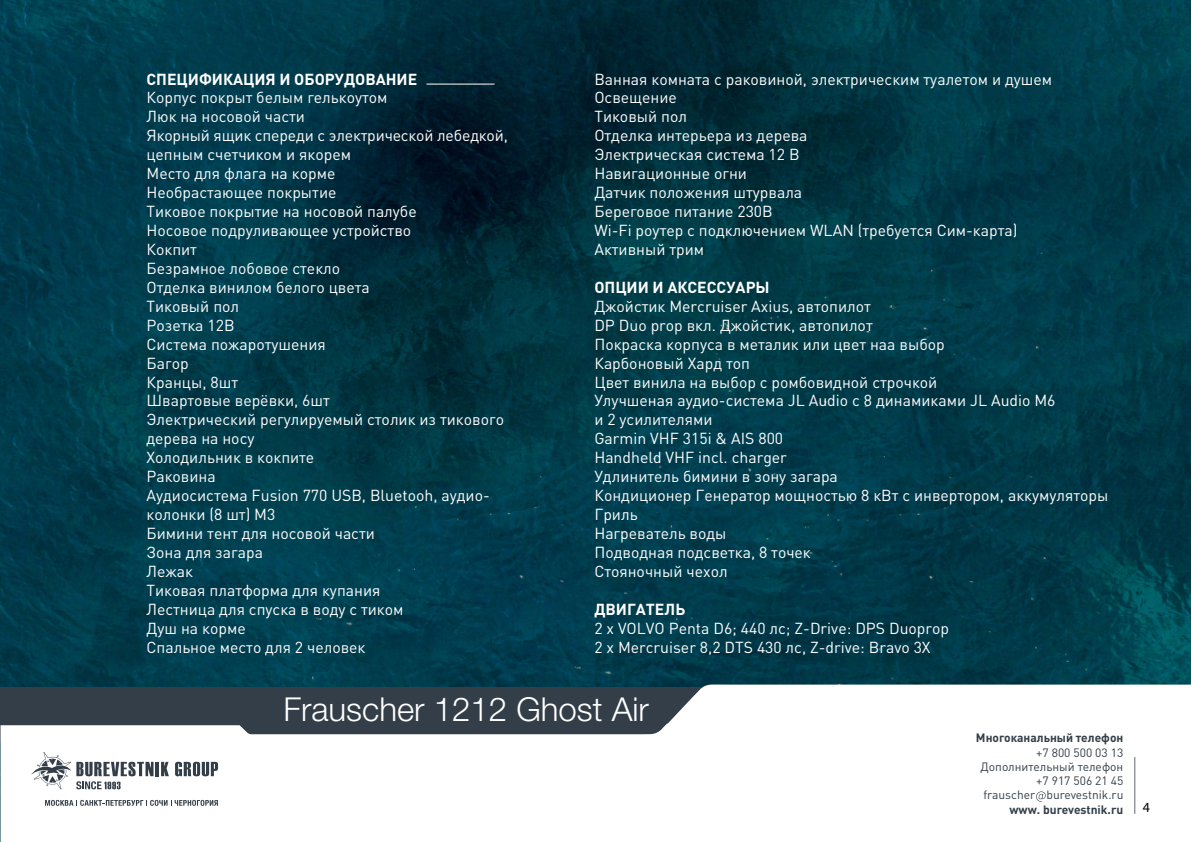
<style>
.page{position:relative;width:1191px;height:842px;background:#fff}
.page>*{position:absolute;margin:0;border:0;box-sizing:border-box;transform-origin:0 0}
.t1{font:300 33px "Helvetica Neue LT Std";color:#fff}
.t2{font:15.8px/18.9px "DIN Pro";color:#fff}
.t3{font:700 15.8px "DIN Pro";color:#fff}
.t4{font:14px "Myriad Pro";color:#000}
.t5{font:12px/14.3px "DIN Pro";color:#333e48;text-align:right}
.t6{font:700 12px "DIN Pro";color:#333e48}
</style>
<div class="page">
<img style="left:0;top:0;width:1191px;height:842px">
<hr style="left:426px;top:84px;width:68px;height:1px;background:#fff">
<div style="left:0;top:688px;width:700px;height:54px;background:#333e48"></div>
<svg style="left:625px;top:684px;width:566px;height:40px"></svg>
<svg style="left:1px;top:724px;width:1190px;height:118px"></svg>
<hr style="left:156px;top:762px;width:3px;height:14px;background:#333e48">
<svg style="left:161px;top:762px;width:8px;height:14px"></svg>
<svg style="left:175px;top:762px;width:43px;height:14px"></svg>
<svg style="left:31px;top:752px;width:122px;height:37px"></svg>
<svg style="left:45px;top:800px;width:173px;height:6px"></svg>
<svg style="left:1036px;top:791px;width:9px;height:11px"></svg>
<hr style="left:1134px;top:757px;width:1px;height:57px;background:#939598">
<p class="t3" style="left:146px;top:68px;width:272px">СПЕЦИФИКАЦИЯ И ОБОРУДОВАНИЕ</p>
<p class="t2" style="left:146px;top:88px;width:363px">Корпус покрыт белым гелькоутом<br>Люк на носовой части<br>Якорный ящик спереди с электрической лебедкой, цепным счетчиком и якорем<br>Место для флага на корме<br>Необрастающее покрытие<br>Тиковое покрытие на носовой палубе<br>Носовое подруливающее устройство<br>Кокпит<br>Безрамное лобовое стекло<br>Отделка винилом белого цвета<br>Тиковый пол<br>Розетка 12В<br>Система пожаротушения<br>Багор<br>Кранцы, 8шт<br>Швартовые верёвки, 6шт<br>Электрический регулируемый столик из тикового дерева на носу<br>Холодильник в кокпите<br>Раковина<br>Аудиосистема Fusion 770 USB, Bluetooh, аудио&shy;колонки (8 шт) М3<br>Бимини тент для носовой части<br>Зона для загара<br>Лежак<br>Тиковая платформа для купания<br>Лестница для спуска в воду с тиком<br>Душ на корме<br>Спальное место для 2 человек</p>
<p class="t2" style="left:594px;top:69px;width:459px">Ванная комната с раковиной, электрическим туалетом и душем<br>Освещение<br>Тиковый пол<br>Отделка интерьера из дерева<br>Электрическая система 12 В<br>Навигационные огни<br>Датчик положения штурвала<br>Береговое питание 230В<br>Wi-Fi роутер с подключением WLAN (требуется Сим-карта)<br>Активный трим</p>
<p class="t3" style="left:594px;top:276px;width:177px">ОПЦИИ И АКСЕССУАРЫ</p>
<p class="t2" style="left:594px;top:296px;width:515px">Джойстик Mercruiser Axius, автопилот<br>DP Duo prop вкл. Джойстик, автопилот<br>Покраска корпуса в металик или цвет наа выбор<br>Карбоновый Хард топ<br>Цвет винила на выбор с ромбовидной строчкой<br>Улучшеная аудио-система JL Audio с 8 динамиками JL Audio M6<br>и 2 усилителями<br>Garmin VHF 315i &amp; AIS 800<br>Handheld VHF incl. charger<br>Удлинитель бимини в зону загара<br>Кондиционер Генератор мощностью 8 кВт с инвертором, аккумуляторы<br>Гриль<br>Нагреватель воды<br>Подводная подсветка, 8 точек<br>Стояночный чехол</p>
<p class="t3" style="left:594px;top:598px;width:92px">ДВИГАТЕЛЬ</p>
<p class="t2" style="left:594px;top:618px;width:356px">2 x VOLVO Penta D6; 440 лс; Z-Drive: DPS Duoprop<br>2 x Mercruiser 8,2 DTS 430 лс, Z-drive: Bravo 3X</p>
<h1 class="t1" style="left:283px;top:689px;width:367px">Frauscher 1212 Ghost Air</h1>
<p class="t6" style="left:976px;top:728px;width:149px">Многоканальный телефон</p>
<p class="t5" style="left:980px;top:744px;width:144px">+7 800 500 03 13<br>Дополнительный телефон +7 917 506 21 45<br>frauscher burevestnik.ru</p>
<p class="t6" style="left:1009px;top:799px;width:115px">www. burevestnik.ru</p>
<p class="t4" style="left:1142px;top:799px;width:9px">4</p>
</div>
